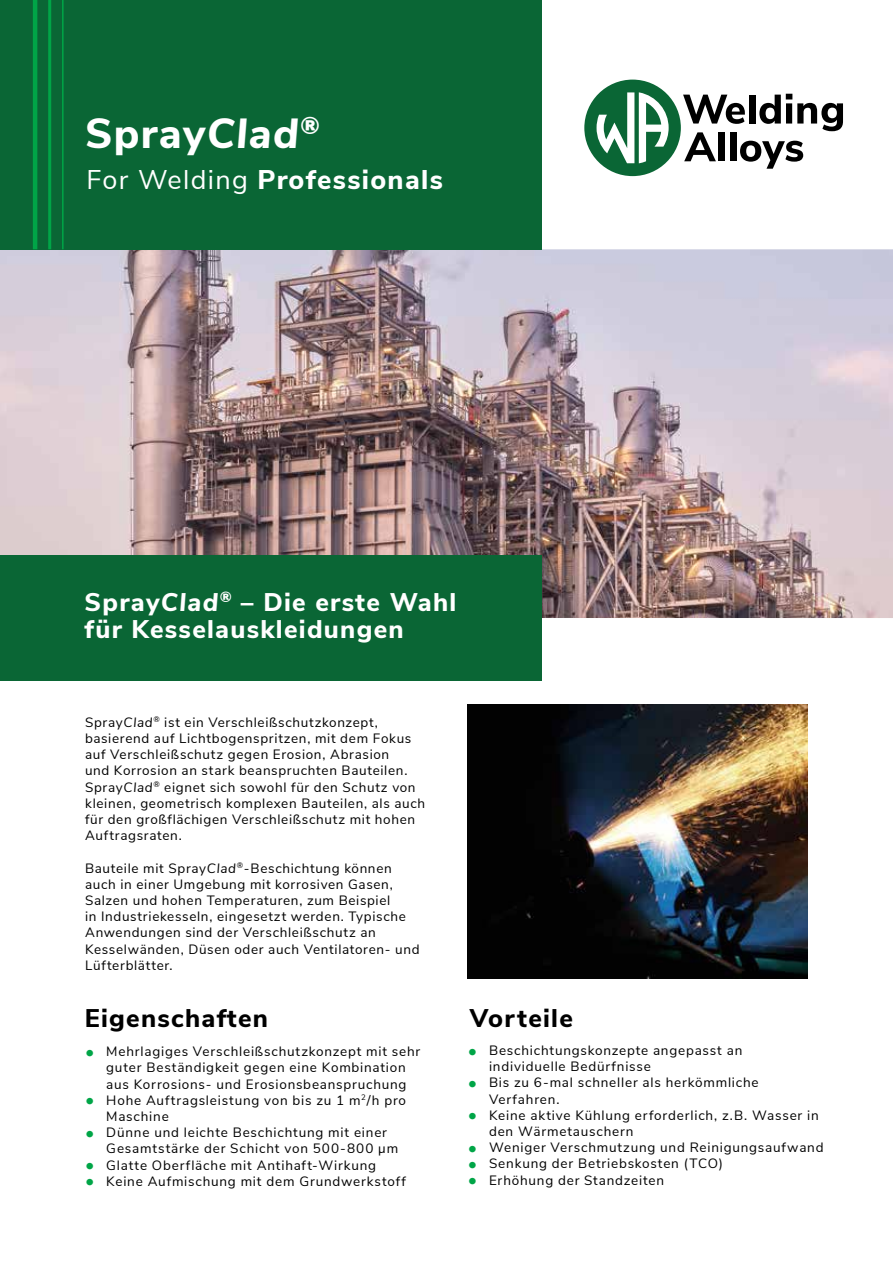
<style>
.page{position:relative;width:893px;height:1263px;background:#fff}
.page>*{position:absolute;margin:0;border:0;box-sizing:border-box;transform-origin:0 0}
.t1{font:800 42px "Nunito Sans";letter-spacing:.03em;color:#fff}
.t2{font:800 27px "Nunito Sans";letter-spacing:.05em;color:#fff}
.t3{font:800 25.5px/27px "Nunito Sans";letter-spacing:.05em;color:#fff}
.t4{font:800 25.5px "Nunito Sans";letter-spacing:.05em;color:#000}
.t5{font:13.5px/16.2px "Nunito Sans";letter-spacing:.055em;color:#000}
.s1{font-style:italic}
.s2{font-weight:400}
.s3{font-weight:900;font-size:18px;color:#00a547}
</style>
<div class="page">
<img style="left:0;top:249px;width:893px;height:369px">
<div style="left:0;top:0;width:542px;height:249px;background:#0a6635"></div>
<hr style="left:33px;top:0;width:4px;height:249px;background:#00a547">
<hr style="left:48px;top:0;width:3px;height:249px;background:#00a547">
<hr style="left:62px;top:0;width:2px;height:249px;background:#00a547">
<div style="left:584px;top:80px;width:97px;height:96px;background:#0a6635;border-radius:50%"></div>
<svg style="left:597px;top:92px;width:72px;height:71px"></svg>
<svg style="left:683px;top:95px;width:62px;height:29px"></svg>
<div style="left:749px;top:95px;width:6px;height:29px;background:#000"></div>
<svg style="left:759px;top:94px;width:84px;height:37px"></svg>
<svg style="left:684px;top:132px;width:32px;height:29px"></svg>
<div style="left:718px;top:132px;width:7px;height:29px;background:#000"></div>
<div style="left:730px;top:132px;width:6px;height:29px;background:#000"></div>
<svg style="left:740px;top:141px;width:63px;height:28px"></svg>
<img style="left:467px;top:704px;width:341px;height:274px">
<div style="left:0;top:555px;width:542px;height:126px;background:#0a6635"></div>
<h1 class="t1" style="left:85px;top:102px;width:236px">Spray<span class="s1">Clad</span><sup>®</sup></h1>
<h2 class="t2" style="left:86px;top:159px;width:358px"><span class="s2">For Welding</span> Professionals</h2>
<h3 class="t3" style="left:85px;top:587px;width:373px">Spray<span class="s1">Clad</span><sup>®</sup> – Die erste Wahl für Kesselauskleidungen</h3>
<p class="t5" style="left:85px;top:713px;width:342px">Spray<span class="s1">Clad</span><sup>®</sup> ist ein Verschleißschutzkonzept, basierend auf Lichtbogenspritzen, mit dem Fokus auf Verschleißschutz gegen Erosion, Abrasion<br>und Korrosion an stark beanspruchten Bauteilen.<br>Spray<span class="s1">Clad</span><sup>®</sup> eignet sich sowohl für den Schutz von kleinen, geometrisch komplexen Bauteilen, als auch für den großflächigen Verschleißschutz mit hohen Auftragsraten.</p>
<p class="t5" style="left:85px;top:859px;width:336px">Bauteile mit Spray<span class="s1">Clad</span><sup>®</sup>-Beschichtung können auch in einer Umgebung mit korrosiven Gasen, Salzen und hohen Temperaturen, zum Beispiel<br>in Industriekesseln, eingesetzt werden. Typische Anwendungen sind der Verschleißschutz an Kesselwänden, Düsen oder auch Ventilatoren- und Lüfterblätter.</p>
<h3 class="t4" style="left:85px;top:1000px;width:185px">Eigenschaften</h3>
<h3 class="t4" style="left:470px;top:1000px;width:105px">Vorteile</h3>
<p class="t5" style="left:489px;top:1041px;width:255px;text-indent:-21px"><span class="s3">•</span> Beschichtungskonzepte angepasst an individuelle Bedürfnisse</p>
<p class="t5" style="left:489px;top:1074px;width:271px;text-indent:-21px"><span class="s3">•</span> Bis zu 6-mal schneller als herkömmliche<br>Verfahren.</p>
<p class="t5" style="left:489px;top:1106px;width:331px;text-indent:-21px"><span class="s3">•</span> Keine aktive Kühlung erforderlich, z.B. Wasser in den Wärmetauschern</p>
<p class="t5" style="left:468px;top:1139px;width:357px"><span class="s3">•</span> Weniger Verschmutzung und Reinigungsaufwand</p>
<p class="t5" style="left:468px;top:1155px;width:257px"><span class="s3">•</span> Senkung der Betriebskosten (TCO)</p>
<p class="t5" style="left:468px;top:1171px;width:198px"><span class="s3">•</span> Erhöhung der Standzeiten</p>
<p class="t5" style="left:85px;top:1042px;width:337px;text-align:center"><span class="s3">•</span> Mehrlagiges Verschleißschutzkonzept mit sehr guter Beständigkeit gegen eine Kombination<br>aus Korrosions- und Erosionsbeanspruchung</p>
<p class="t5" style="left:106px;top:1091px;width:301px;text-indent:-21px"><span class="s3">•</span> Hohe Auftragsleistung von bis zu 1 m<sup>2</sup>/h pro<br>Maschine</p>
<p class="t5" style="left:106px;top:1123px;width:293px;text-indent:-21px"><span class="s3">•</span> Dünne und leichte Beschichtung mit einer<br>Gesamtstärke der Schicht von 500-800 µm</p>
<p class="t5" style="left:85px;top:1156px;width:292px"><span class="s3">•</span> Glatte Oberfläche mit Antihaft-Wirkung</p>
<p class="t5" style="left:85px;top:1172px;width:322px"><span class="s3">•</span> Keine Aufmischung mit dem Grundwerkstoff</p>
</div>
